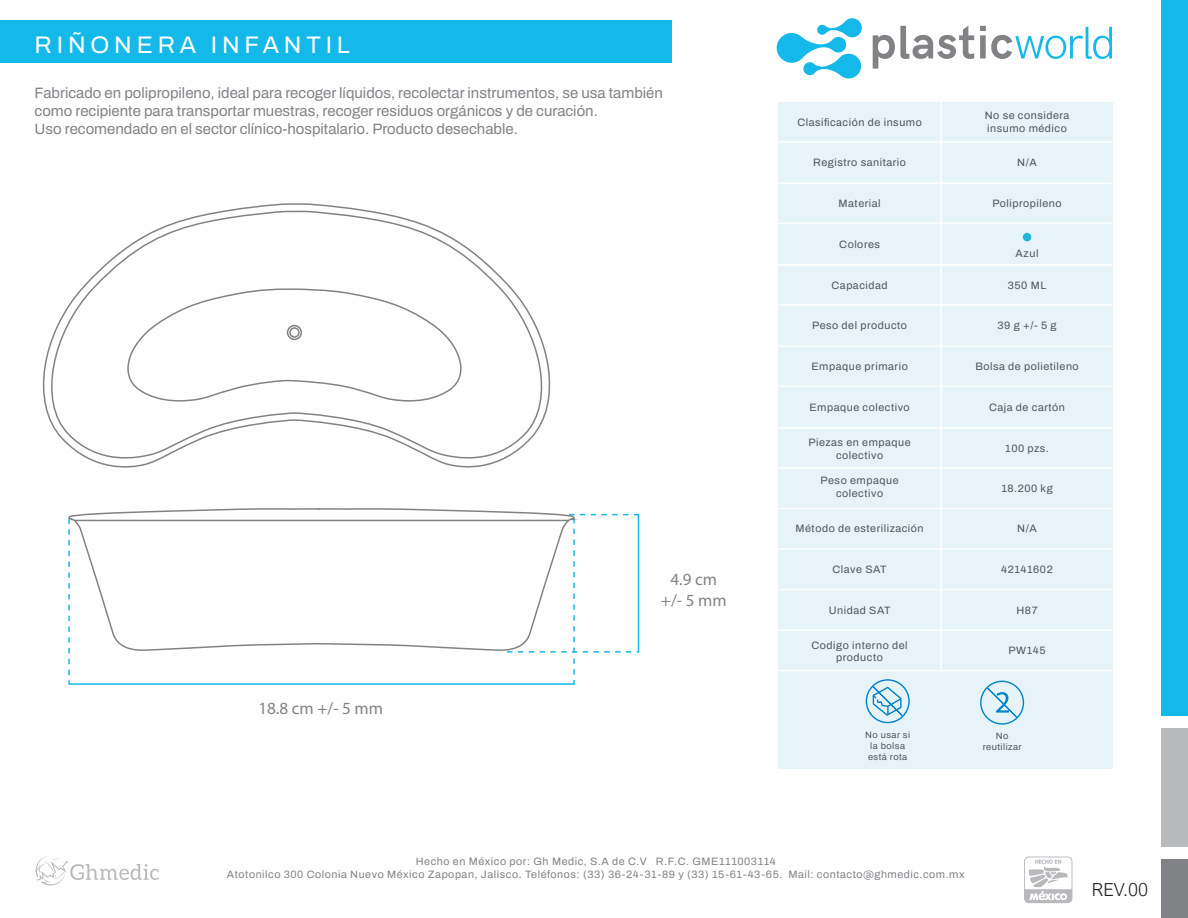
<style>
.page{position:relative;width:1188px;height:918px;background:#fff}
.page>*{position:absolute;margin:0;border:0;box-sizing:border-box;transform-origin:0 0}
.t1{font:24px "Archivo";letter-spacing:.2em;color:#fff}
.t2{font:300 18px "Arial Nova";color:#231f20}
.t3{font:17.1px/20.5px "Myriad Pro";color:#808285;text-align:center}
.t4{font:15px/18px "Archivo";color:#808285}
.t5{font:10.65px/12.9px "Archivo";letter-spacing:.05em;color:#4d565c;text-align:center}
.t6{font:10.65px/12.9px "Archivo";letter-spacing:.05em;color:#808285;text-align:center}
.t7{font:9.15px/11.1px "Archivo";letter-spacing:.05em;color:#4e575d;text-align:center}
.t8{font:9.15px/11.1px "Archivo";letter-spacing:.05em;color:#4d565c;text-align:center}
</style>
<div class="page">
<div style="left:778px;top:102px;width:335px;height:666px;background:#e6f3f9"></div>
<svg style="left:980px;top:681px;width:44px;height:44px"></svg>
<svg style="left:866px;top:679px;width:44px;height:44px"></svg>
<div style="left:0;top:21px;width:671px;height:42px;background:#14b8e9"></div>
<div style="left:1161px;top:0;width:27px;height:716px;background:#14b8e9"></div>
<div style="left:1161px;top:729px;width:27px;height:118px;background:#b7b9bb"></div>
<div style="left:1161px;top:859px;width:27px;height:59px;background:#808285"></div>
<hr style="left:69px;top:683px;width:505px;height:2px;background:#14b8e9">
<svg style="left:68px;top:518px;width:2px;height:167px"></svg>
<svg style="left:507px;top:514px;width:132px;height:171px"></svg>
<svg style="left:776px;top:18px;width:86px;height:61px"></svg>
<svg style="left:873px;top:26px;width:239px;height:43px"></svg>
<hr style="left:778px;top:304px;width:335px;height:2px;background:#fff">
<hr style="left:778px;top:345px;width:335px;height:2px;background:#fff">
<hr style="left:778px;top:385px;width:335px;height:2px;background:#fff">
<hr style="left:778px;top:427px;width:335px;height:2px;background:#fff">
<hr style="left:778px;top:467px;width:335px;height:2px;background:#fff">
<hr style="left:778px;top:548px;width:335px;height:2px;background:#fff">
<hr style="left:778px;top:508px;width:335px;height:1px;background:#fff">
<hr style="left:778px;top:629px;width:335px;height:2px;background:#fff">
<hr style="left:778px;top:589px;width:335px;height:1px;background:#fff">
<hr style="left:778px;top:670px;width:335px;height:1px;background:#fff">
<hr style="left:940px;top:102px;width:2px;height:569px;background:#fff">
<hr style="left:778px;top:141px;width:335px;height:2px;background:#fff">
<hr style="left:778px;top:182px;width:335px;height:2px;background:#fff">
<hr style="left:778px;top:223px;width:335px;height:1px;background:#fff">
<hr style="left:778px;top:264px;width:335px;height:2px;background:#fff">
<div style="left:1023px;top:233px;width:8px;height:8px;background:#20b4dd;border-radius:50%"></div>
<svg style="left:1024px;top:857px;width:48px;height:46px"></svg>
<svg style="left:42px;top:203px;width:509px;height:265px"></svg>
<svg style="left:118px;top:288px;width:355px;height:118px"></svg>
<div style="left:289px;top:327px;width:11px;height:11px;border:2px solid #808285;border-radius:50%"></div>
<div style="left:287px;top:325px;width:15px;height:15px;border:2px solid #808285;border-radius:50%"></div>
<svg style="left:69px;top:508px;width:506px;height:147px"></svg>
<svg style="left:36px;top:856px;width:123px;height:30px"></svg>
<h1 class="t1" style="left:35px;top:26px;width:317px">RIÑONERA INFANTIL</h1>
<p class="t4" style="left:35px;top:83px;width:630px">Fabricado en polipropileno, ideal para recoger líquidos, recolectar instrumentos, se usa también como recipiente para transportar muestras, recoger residuos orgánicos y de curación.<br>Uso recomendado en el sector clínico-hospitalario. Producto desechable.</p>
<h3 class="t3" style="left:258px;top:698px;width:126px">18.8 cm +/- 5 mm</h3>
<h3 class="t3" style="left:661px;top:569px;width:67px">4.9 cm +/- 5 mm</h3>
<p class="t5" style="left:797px;top:116px;width:126px">Clasificación de insumo</p>
<p class="t5" style="left:985px;top:109px;width:86px;text-align:left">No se considera insumo médico</p>
<p class="t5" style="left:1017px;top:156px;width:21px">N/A</p>
<p class="t5" style="left:992px;top:197px;width:71px">Polipropileno</p>
<p class="t5" style="left:813px;top:156px;width:94px">Registro sanitario</p>
<p class="t5" style="left:839px;top:197px;width:44px">Material</p>
<p class="t5" style="left:839px;top:238px;width:42px">Colores</p>
<p class="t5" style="left:832px;top:279px;width:58px">Capacidad</p>
<p class="t5" style="left:812px;top:319px;width:97px">Peso del producto</p>
<p class="t5" style="left:811px;top:360px;width:98px">Empaque primario</p>
<p class="t5" style="left:809px;top:401px;width:102px">Empaque colectivo</p>
<p class="t5" style="left:1016px;top:247px;width:24px">Azul</p>
<p class="t5" style="left:1008px;top:279px;width:40px">350 ML</p>
<p class="t5" style="left:998px;top:319px;width:60px">39 g +/- 5 g</p>
<p class="t5" style="left:975px;top:360px;width:105px">Bolsa de polietileno</p>
<p class="t5" style="left:989px;top:401px;width:77px">Caja de cartón</p>
<p class="t5" style="left:808px;top:436px;width:104px">Piezas en empaque colectivo</p>
<p class="t5" style="left:821px;top:474px;width:80px">Peso empaque colectivo</p>
<p class="t5" style="left:796px;top:522px;width:130px">Método de esterilización</p>
<p class="t5" style="left:833px;top:563px;width:56px">Clave SAT</p>
<p class="t5" style="left:829px;top:604px;width:63px">Unidad SAT</p>
<p class="t5" style="left:812px;top:638px;width:98px">Codigo interno del producto</p>
<p class="t7" style="left:865px;top:729px;width:46px">No usar si la bolsa está rota</p>
<p class="t5" style="left:1005px;top:441px;width:45px">100 pzs.</p>
<p class="t5" style="left:1001px;top:482px;width:53px">18.200 kg</p>
<p class="t5" style="left:1017px;top:522px;width:21px">N/A</p>
<p class="t5" style="left:1001px;top:563px;width:53px">42141602</p>
<p class="t5" style="left:1016px;top:604px;width:23px">H87</p>
<p class="t5" style="left:1009px;top:644px;width:39px">PW145</p>
<p class="t8" style="left:983px;top:730px;width:41px">No reutilizar</p>
<p class="t6" style="left:227px;top:855px;width:739px">Hecho en México por: Gh Medic, S.A de C.V R.F.C. GME111003114<br>Atotonilco 300 Colonia Nuevo México Zapopan, Jalisco. Teléfonos: (33) 36-24-31-89 y (33) 15-61-43-65. Mail: contacto@ghmedic.com.mx</p>
<h2 class="t2" style="left:1092px;top:880px;width:58px">REV.00</h2>
</div>
